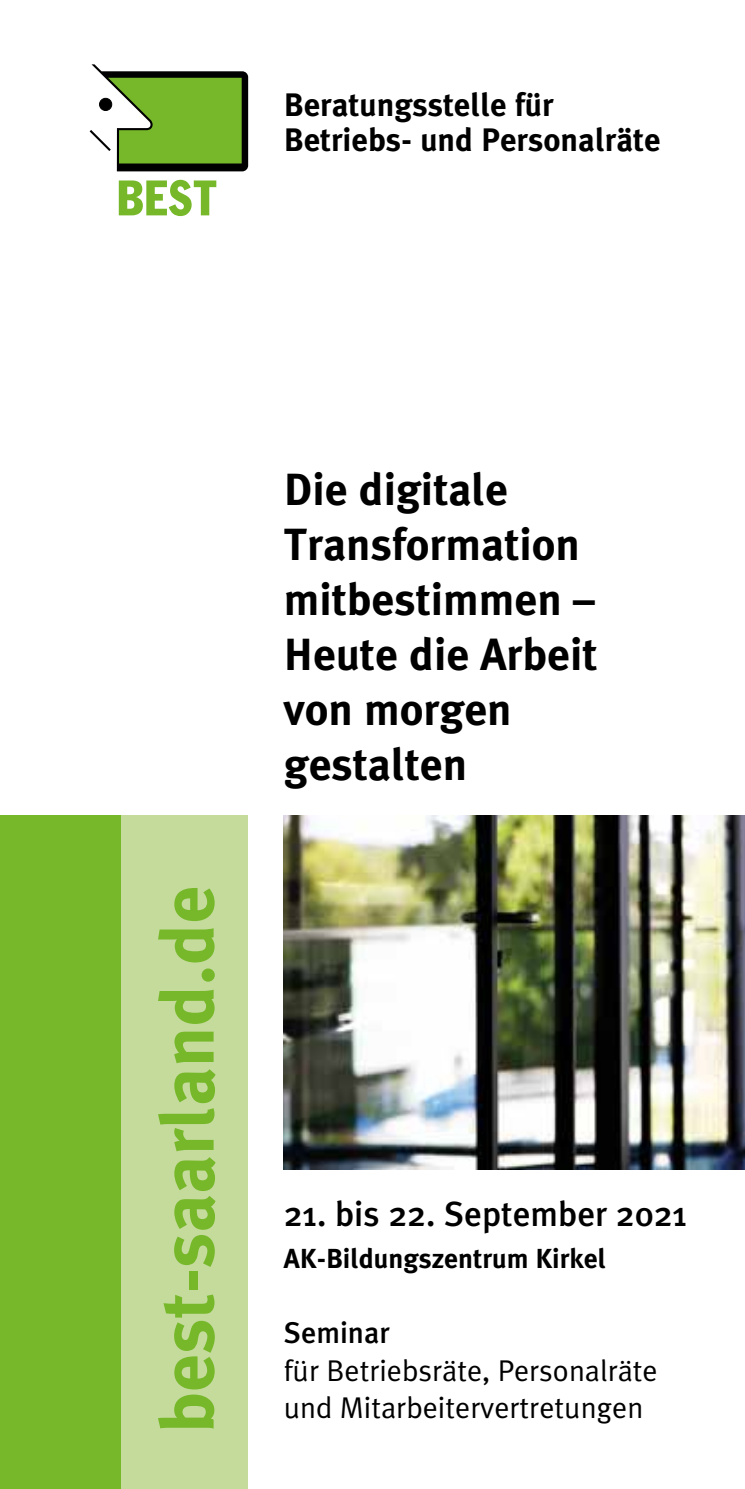
<style>
.page{position:relative;width:745px;height:1489px;background:#fff}
.page>*{position:absolute;margin:0;border:0;box-sizing:border-box;transform-origin:0 0}
.t1{font:700 75px "Meta Plus";color:#76b82a}
.t2{font:700 45px/55px "Meta Plus";color:#000}
.t3{font:500 35px "Meta Plus";color:#000}
.t4{font:700 32.5px/35px "Meta Plus";color:#000}
.t5{font:30px/37.5px "Meta Plus Normal";color:#000}
.t6{font:500 30px "Meta Plus";color:#000}
.t7{font:700 27.5px "Meta Plus";color:#000}
</style>
<div class="page">
<svg style="left:119px;top:180px;width:97px;height:36px"></svg>
<svg style="left:90px;top:64px;width:158px;height:107px"></svg>
<div style="left:120px;top:815px;width:128px;height:673px;background:#c4db9b"></div>
<img style="left:283px;top:815px;width:461px;height:354px">
<div style="left:0;top:815px;width:120px;height:673px;background:#76b82a"></div>
<p class="t4" style="left:283px;top:87px;width:378px">Beratungsstelle für<br>Betriebs- und Personalräte</p>
<h1 class="t1" style="left:144px;top:1432px;width:549px;rotate:-90deg">best-saarland.de</h1>
<p class="t2" style="left:283px;top:461px;width:315px">Die digitale<br>Transformation mitbestimmen –<br>Heute die Arbeit von morgen gestalten</p>
<p class="t3" style="left:283px;top:1193px;width:404px">21. bis 22. September 2021</p>
<p class="t7" style="left:283px;top:1242px;width:323px">AK-Bildungszentrum Kirkel</p>
<p class="t6" style="left:283px;top:1315px;width:107px">Seminar</p>
<p class="t5" style="left:283px;top:1350px;width:375px">für Betriebsräte, Personalräte und Mitarbeitervertretungen</p>
</div>
